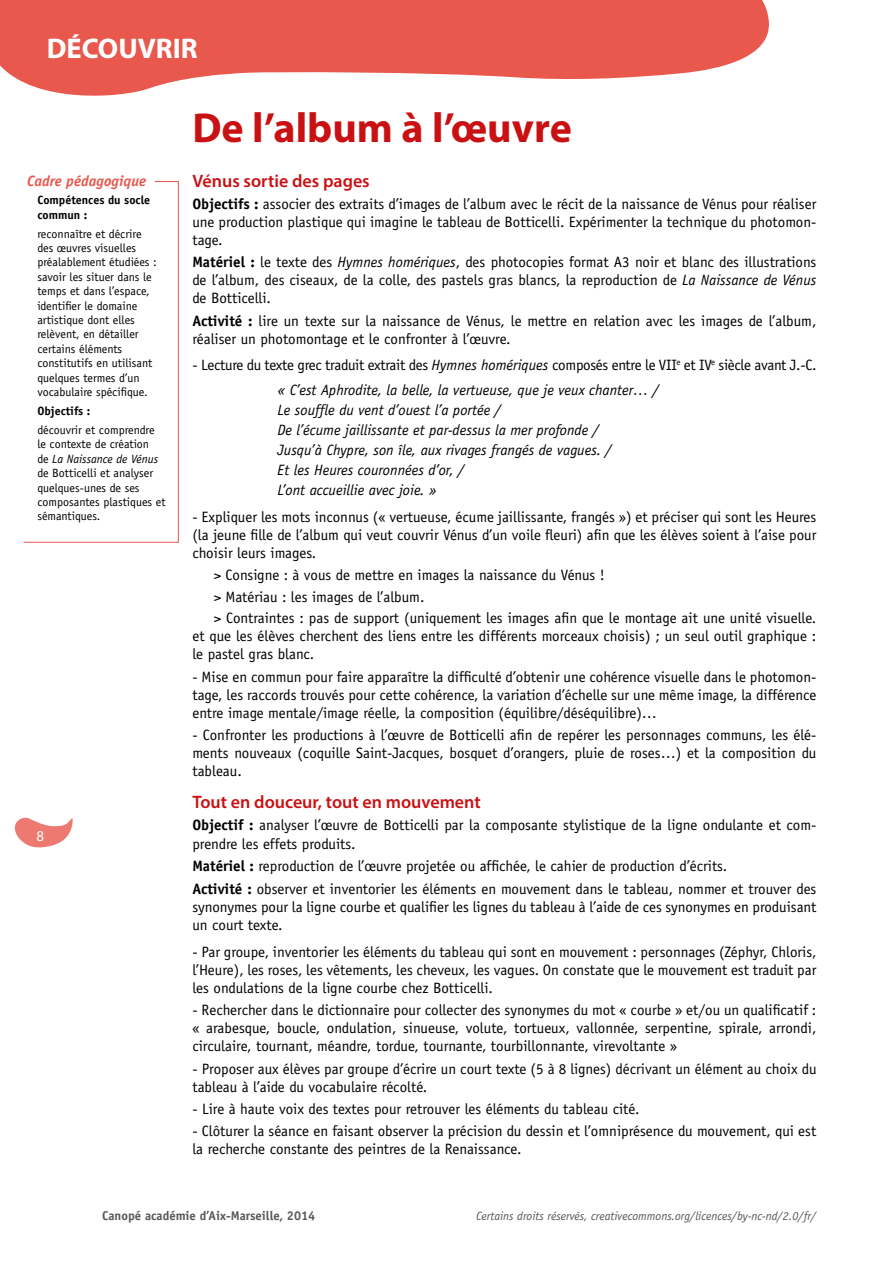
<style>
.page{position:relative;width:893px;height:1263px;background:#fff}
.page>*{position:absolute;margin:0;border:0;box-sizing:border-box;transform-origin:0 0}
.t1{font:700 42px "Myriad Pro";color:#c91113}
.t2{font:700 28.5px "Myriad Pro";color:#fff}
.t3{font:600 18px "Myriad Pro";color:#c91113}
.t4{font:15px/18px "Officina Sans Std";color:#000}
.t5{font:italic 15px/20.1px "Officina Sans Std";color:#000}
.t6{font:15px/24.5px "Officina Sans Std";letter-spacing:-.02em;color:#000}
.t7{font:italic 700 15px "Officina Sans Std";color:#e8584d}
.t8{font:15px "Myriad Pro";color:#fff}
.t9{font:700 12.75px "Officina Sans Std";color:#575756}
.t10{font:12px/14.4px "Officina Sans Std";color:#000}
.t11{font:italic 12px "Officina Sans Std";color:#575756}
.t12{font:700 12px/15px "Officina Sans Std";color:#000}
.s1{font-style:italic}
.s2{font-weight:700}
</style>
<div class="page">
<svg style="left:14px;top:817px;width:59px;height:31px"></svg>
<svg style="left:0;top:0;width:769px;height:96px;fill:#e8584d"></svg>
<svg style="left:23px;top:181px;width:156px;height:362px"></svg>
<div style="left:23px;top:175px;width:132px;height:12px;background:#fff"></div>
<h2 class="t2" style="left:47px;top:30px;width:153px">DÉCOUVRIR</h2>
<p class="t7" style="left:27px;top:172px;width:120px">Cadre pédagogique</p>
<p class="t12" style="left:37px;top:192px;width:114px">Compétences du socle commun :</p>
<p class="t10" style="left:37px;top:226px;width:121px">reconnaître et décrire des œuvres visuelles préalablement étudiées : savoir les situer dans le temps et dans l’espace, identifier le domaine artistique dont elles relèvent, en détailler certains éléments constitutifs en utilisant quelques termes d’un vocabulaire spécifique.</p>
<p class="t12" style="left:37px;top:404px;width:55px">Objectifs :</p>
<p class="t10" style="left:37px;top:423px;width:130px">découvrir et comprendre le contexte de création<br>de <span class="s1">La Naissance de Vénus </span>de Botticelli et analyser quelques-unes de ses composantes plastiques et sémantiques.</p>
<p class="t8" style="left:36px;top:827px;width:9px">8</p>
<h1 class="t1" style="left:192px;top:101px;width:381px">De l’album à l’œuvre</h1>
<p class="t3" style="left:192px;top:169px;width:179px">Vénus sortie des pages</p>
<p class="t4" style="left:192px;top:195px;width:626px;text-align:justify"><span class="s2">Objectifs :</span> associer des extraits d’images de l’album avec le récit de la naissance de Vénus pour réaliser une production plastique qui imagine le tableau de Botticelli. Expérimenter la technique du photomon&shy;tage.</p>
<p class="t4" style="left:192px;top:253px;width:626px;text-align:justify"><span class="s2">Matériel :</span> le texte des <span class="s1">Hymnes homériques</span>, des photocopies format A3 noir et blanc des illustrations de l’album, des ciseaux, de la colle, des pastels gras blancs, la reproduction de <span class="s1">La Naissance de Vénus </span>de Botticelli.</p>
<p class="t4" style="left:192px;top:311px;width:626px"><span class="s2">Activité :</span> lire un texte sur la naissance de Vénus, le mettre en relation avec les images de l’album, réaliser un photomontage et le confronter à l’œuvre.</p>
<p class="t6" style="left:277px;top:353px;width:540px;text-indent:-85px">- Lecture du texte grec traduit extrait des <span class="s1">Hymnes homériques</span> composés entre le VII<sup>e</sup> et IV<sup>e</sup> siècle avant J.-C. <span class="s1">« C’est Aphrodite, la belle, la vertueuse, que je veux chanter… /</span></p>
<p class="t5" style="left:277px;top:400px;width:336px">Le souffle du vent d’ouest l’a portée /<br>De l’écume jaillissante et par-dessus la mer profonde / Jusqu’à Chypre, son île, aux rivages frangés de vagues. / Et les Heures couronnées d’or, /<br>L’ont accueillie avec joie. »</p>
<p class="t4" style="left:192px;top:508px;width:626px;text-align:justify">- Expliquer les mots inconnus (« vertueuse, écume jaillissante, frangés ») et préciser qui sont les Heures (la jeune fille de l’album qui veut couvrir Vénus d’un voile fleuri) afin que les élèves soient à l’aise pour choisir leurs images.</p>
<p class="t4" style="left:214px;top:565px;width:604px;line-height:21.5px">&gt; Consigne : à vous de mettre en images la naissance du Vénus !<br>&gt; Matériau : les images de l’album.<br>&gt; Contraintes : pas de support (uniquement les images afin que le montage ait une unité visuelle.</p>
<p class="t4" style="left:192px;top:627px;width:625px">et que les élèves cherchent des liens entre les différents morceaux choisis) ; un seul outil graphique : le pastel gras blanc.</p>
<p class="t4" style="left:192px;top:667px;width:625px;text-align:justify">- Mise en commun pour faire apparaître la difficulté d’obtenir une cohérence visuelle dans le photomon&shy;tage, les raccords trouvés pour cette cohérence, la variation d’échelle sur une même image, la différence entre image mentale/image réelle, la composition (équilibre/déséquilibre)…</p>
<p class="t4" style="left:192px;top:726px;width:626px;text-align:justify">- Confronter les productions à l’œuvre de Botticelli afin de repérer les personnages communs, les élé&shy;ments nouveaux (coquille Saint-Jacques, bosquet d’orangers, pluie de roses…) et la composition du tableau.</p>
<p class="t3" style="left:192px;top:790px;width:290px">Tout en douceur, tout en mouvement</p>
<p class="t4" style="left:192px;top:816px;width:626px"><span class="s2">Objectif :</span> analyser l’œuvre de Botticelli par la composante stylistique de la ligne ondulante et com&shy;prendre les effets produits.</p>
<p class="t4" style="left:192px;top:855px;width:626px;line-height:22.5px"><span class="s2">Matériel :</span> reproduction de l’œuvre projetée ou affichée, le cahier de production d’écrits.<br><span class="s2">Activité :</span> observer et inventorier les éléments en mouvement dans le tableau, nommer et trouver des</p>
<p class="t4" style="left:192px;top:898px;width:625px">synonymes pour la ligne courbe et qualifier les lignes du tableau à l’aide de ces synonymes en produisant un court texte.</p>
<p class="t4" style="left:192px;top:943px;width:625px;text-align:justify">- Par groupe, inventorier les éléments du tableau qui sont en mouvement : personnages (Zéphyr, Chloris, l’Heure), les roses, les vêtements, les cheveux, les vagues. On constate que le mouvement est traduit par les ondulations de la ligne courbe chez Botticelli.</p>
<p class="t4" style="left:192px;top:1001px;width:625px;text-align:justify">- Rechercher dans le dictionnaire pour collecter des synonymes du mot « courbe » et/ou un qualificatif : « arabesque, boucle, ondulation, sinueuse, volute, tortueux, vallonnée, serpentine, spirale, arrondi, circulaire, tournant, méandre, tordue, tournante, tourbillonnante, virevoltante »</p>
<p class="t4" style="left:192px;top:1059px;width:626px">- Proposer aux élèves par groupe d’écrire un court texte (5 à 8 lignes) décrivant un élément au choix du tableau à l’aide du vocabulaire récolté.</p>
<p class="t4" style="left:192px;top:1100px;width:448px">- Lire à haute voix des textes pour retrouver les éléments du tableau cité.</p>
<p class="t4" style="left:192px;top:1122px;width:625px">- Clôturer la séance en faisant observer la précision du dessin et l’omniprésence du mouvement, qui est la recherche constante des peintres de la Renaissance.</p>
<p class="t9" style="left:102px;top:1208px;width:215px">Canopé académie d’Aix-Marseille, 2014</p>
<p class="t11" style="left:476px;top:1208px;width:342px">Certains droits réservés, creativecommons.org/licences/by-nc-nd/2.0/fr/</p>
</div>
